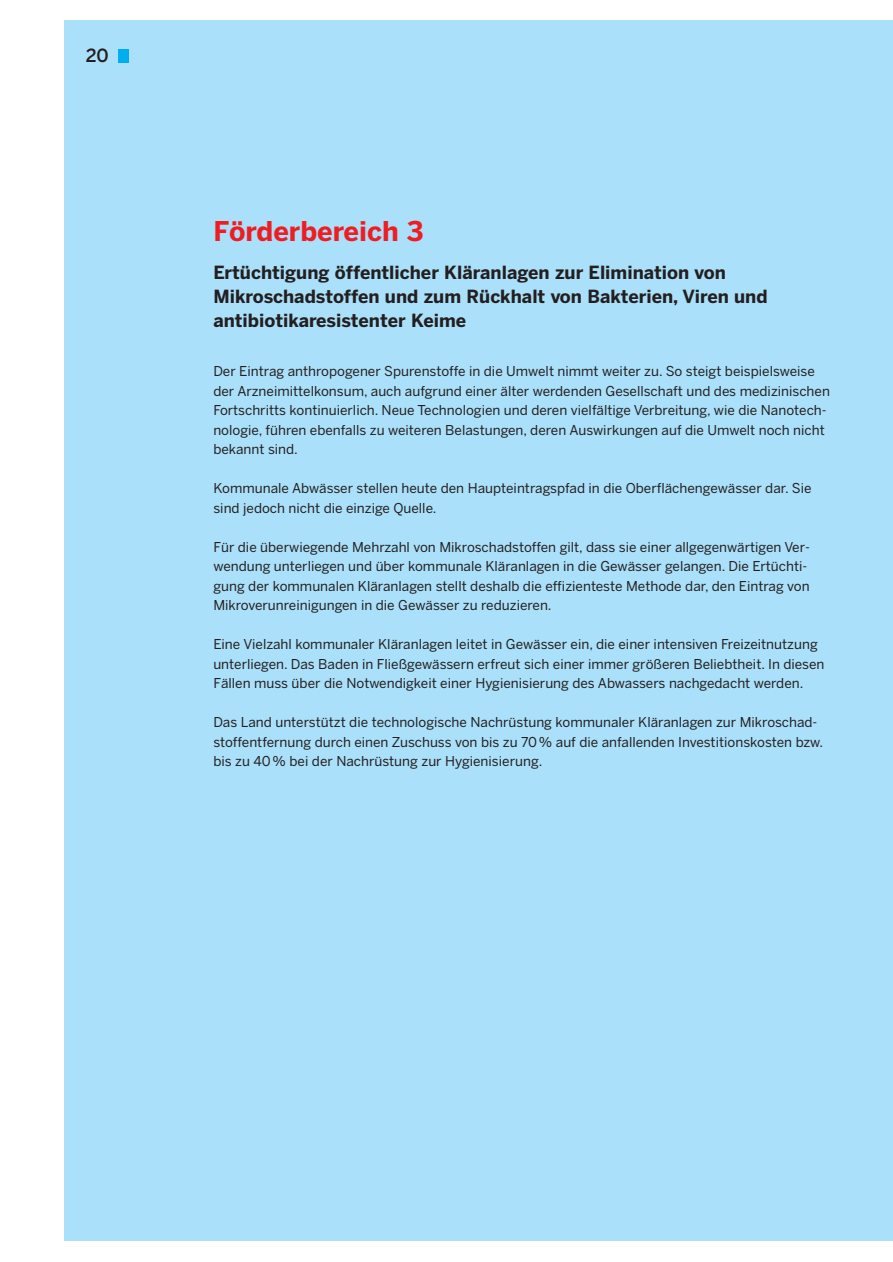
<style>
.page{position:relative;width:893px;height:1262px;background:#fff}
.page>*{position:absolute;margin:0;border:0;box-sizing:border-box;transform-origin:0 0}
.t1{font:700 27px "Benton Sans";color:#ee1d23}
.t2{font:700 18px/24px "Benton Sans";color:#231f20}
.t3{font:500 18px "Benton Sans";color:#231f20}
.t4{font:13.5px/19.5px "Benton Sans";color:#231f20}
</style>
<div class="page">
<div style="left:64px;top:20px;width:828px;height:1220px;background:#aae0f9"></div>
<div style="left:118px;top:49px;width:10px;height:13px;background:#00aeef"></div>
<h2 class="t3" style="left:86px;top:49px;width:25px">20</h2>
<h1 class="t1" style="left:213px;top:221px;width:212px">Förderbereich 3</h1>
<h2 class="t2" style="left:213px;top:262px;width:555px">Ertüchtigung öffentlicher Kläranlagen zur Elimination von<br>Mikroschadstoffen und zum Rückhalt von Bakterien, Viren und antibiotikaresistenter Keime</h2>
<p class="t4" style="left:213px;top:363px;width:618px">Der Eintrag anthropogener Spurenstoffe in die Umwelt nimmt weiter zu. So steigt beispielsweise der Arzneimittelkonsum, auch aufgrund einer älter werdenden Gesellschaft und des medizinischen Fortschritts kontinuierlich. Neue Technologien und deren vielfältige Verbreitung, wie die Nanotech&shy;nologie, führen ebenfalls zu weiteren Belastungen, deren Auswirkungen auf die Umwelt noch nicht bekannt sind.</p>
<p class="t4" style="left:213px;top:480px;width:599px">Kommunale Abwässer stellen heute den Haupteintragspfad in die Oberflächengewässer dar. Sie sind jedoch nicht die einzige Quelle.</p>
<p class="t4" style="left:213px;top:538px;width:598px">Für die überwiegende Mehrzahl von Mikroschadstoffen gilt, dass sie einer allgegenwärtigen Ver&shy;wendung unterliegen und über kommunale Kläranlagen in die Gewässer gelangen. Die Ertüchti&shy;gung der kommunalen Kläranlagen stellt deshalb die effizienteste Methode dar, den Eintrag von Mikroverunreinigungen in die Gewässer zu reduzieren.</p>
<p class="t4" style="left:213px;top:636px;width:612px">Eine Vielzahl kommunaler Kläranlagen leitet in Gewässer ein, die einer intensiven Freizeitnutzung unterliegen. Das Baden in Fließgewässern erfreut sich einer immer größeren Beliebtheit. In diesen<br>Fällen muss über die Notwendigkeit einer Hygienisierung des Abwassers nachgedacht werden.</p>
<p class="t4" style="left:213px;top:714px;width:611px">Das Land unterstützt die technologische Nachrüstung kommunaler Kläranlagen zur Mikroschad&shy;stoffentfernung durch einen Zuschuss von bis zu 70 % auf die anfallenden Investitionskosten bzw. bis zu 40 % bei der Nachrüstung zur Hygienisierung.</p>
</div>
